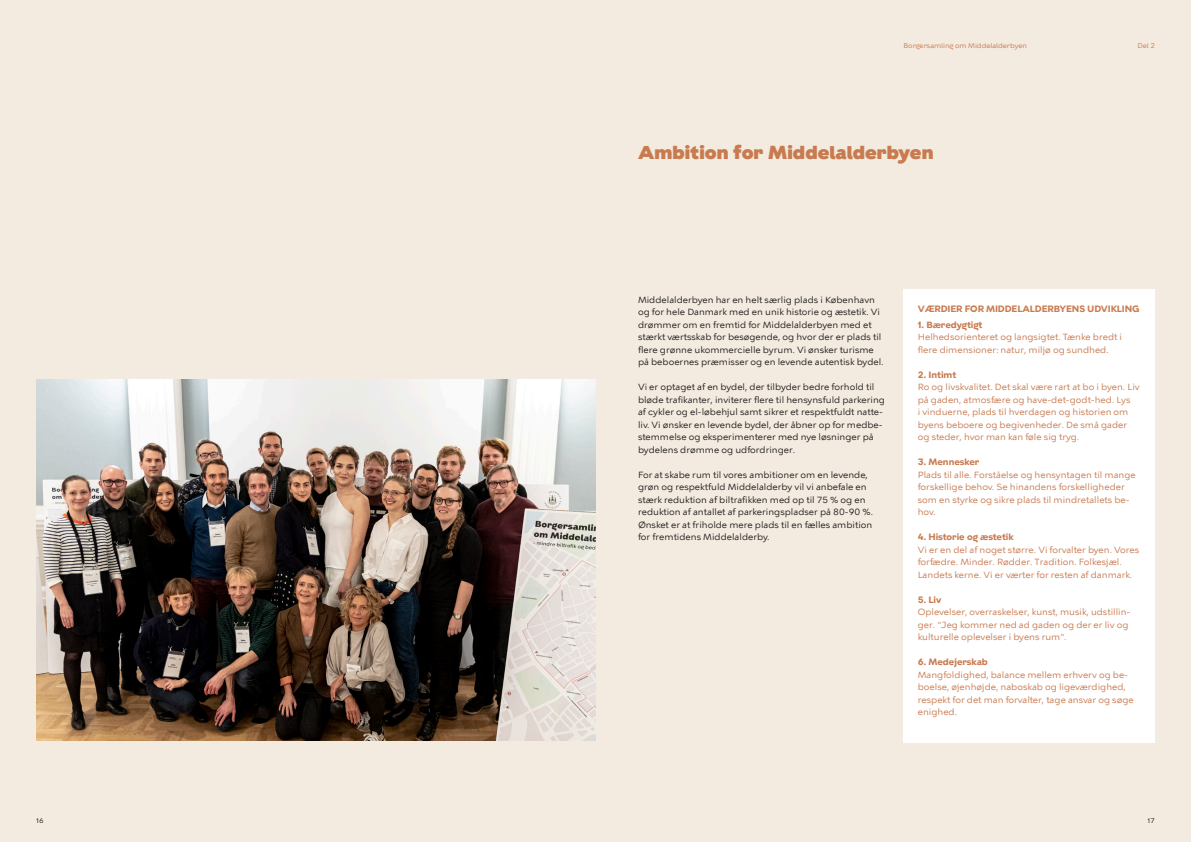
<style>
.page{position:relative;width:1191px;height:842px;background:#f3ebdf}
.page>*{position:absolute;margin:0;border:0;box-sizing:border-box;transform-origin:0 0}
.t1{font:900 18.7px "KBH";letter-spacing:.005em;color:#c97b50}
.t2{font:9px/12.5px "KBH Tekst";color:#231f20}
.t3{font:9px/12.5px "KBH Tekst";color:#c97b50}
.t4{font:700 9px "KBH";color:#c97b50}
.t5{font:700 9px "KBH Tekst";letter-spacing:-.01em;color:#c97b50}
.t6{font:7px "KBH";color:#c97b50}
.t7{font:7px "KBH";color:#231f20}
</style>
<div class="page">
<div style="left:903px;top:289px;width:252px;height:453px;background:#fff"></div>
<img style="left:36px;top:379px;width:559px;height:361px">
<p class="t6" style="left:903px;top:43px;width:125px">Borgersamling om Middelalderbyen</p>
<p class="t6" style="left:1137px;top:43px;width:19px">Del 2</p>
<h1 class="t1" style="left:638px;top:145px;width:297px">Ambition for Middelalderbyen</h1>
<p class="t2" style="left:638px;top:294px;width:247px">Middelalderbyen har en helt særlig plads i København og for hele Danmark med en unik historie og æstetik. Vi drømmer om en fremtid for Middelalderbyen med et stærkt værtsskab for besøgende, og hvor der er plads til flere grønne ukommercielle byrum. Vi ønsker turisme på beboernes præmisser og en levende autentisk bydel.</p>
<p class="t2" style="left:638px;top:381px;width:248px">Vi er optaget af en bydel, der tilbyder bedre forhold til bløde trafikanter, inviterer flere til hensynsfuld parkering af cykler og el-løbehjul samt sikrer et respektfuldt natte&shy;liv. Vi ønsker en levende bydel, der åbner op for medbe&shy;stemmelse og eksperimenterer med nye løsninger på bydelens drømme og udfordringer.</p>
<p class="t2" style="left:638px;top:469px;width:237px">For at skabe rum til vores ambitioner om en levende, grøn og respektfuld Middelalderby vil vi anbefale en stærk reduktion af biltrafikken med op til 75 % og en reduktion af antallet af parkeringspladser på 80-90 %.<br>Ønsket er at friholde mere plads til en fælles ambition for fremtidens Middelalderby.</p>
<p class="t5" style="left:917px;top:305px;width:223px">VÆRDIER FOR MIDDELALDERBYENS UDVIKLING</p>
<p class="t4" style="left:917px;top:319px;width:66px">1. Bæredygtigt</p>
<p class="t3" style="left:917px;top:331px;width:206px">Helhedsorienteret og langsigtet. Tænke bredt i flere dimensioner: natur, miljø og sundhed.</p>
<p class="t4" style="left:917px;top:369px;width:40px">2. Intimt</p>
<p class="t3" style="left:917px;top:381px;width:223px">Ro og livskvalitet. Det skal være rart at bo i byen. Liv på gaden, atmosfære og have-det-godt-hed. Lys<br>i vinduerne, plads til hverdagen og historien om byens beboere og begivenheder. De små gader og steder, hvor man kan føle sig tryg.</p>
<p class="t4" style="left:917px;top:457px;width:63px">3. Mennesker</p>
<p class="t3" style="left:917px;top:469px;width:219px">Plads til alle. Forståelse og hensyntagen til mange forskellige behov. Se hinandens forskelligheder som en styrke og sikre plads til mindretallets be&shy;hov.</p>
<p class="t4" style="left:917px;top:532px;width:97px">4. Historie og æstetik</p>
<p class="t3" style="left:917px;top:544px;width:223px">Vi er en del af noget større. Vi forvalter byen. Vores forfædre. Minder. Rødder. Tradition. Folkesjæl.<br>Landets kerne. Vi er værter for resten af danmark.</p>
<p class="t4" style="left:917px;top:594px;width:25px">5. Liv</p>
<p class="t3" style="left:917px;top:606px;width:214px">Oplevelser, overraskelser, kunst, musik, udstillin&shy;ger. "Jeg kommer ned ad gaden og der er liv og kulturelle oplevelser i byens rum".</p>
<p class="t4" style="left:917px;top:657px;width:72px">6. Medejerskab</p>
<p class="t3" style="left:917px;top:669px;width:217px">Mangfoldighed, balance mellem erhverv og be&shy;boelse, øjenhøjde, naboskab og ligeværdighed, respekt for det man forvalter, tage ansvar og søge enighed.</p>
<p class="t7" style="left:36px;top:818px;width:9px">16</p>
<p class="t7" style="left:1147px;top:818px;width:9px">17</p>
</div>
